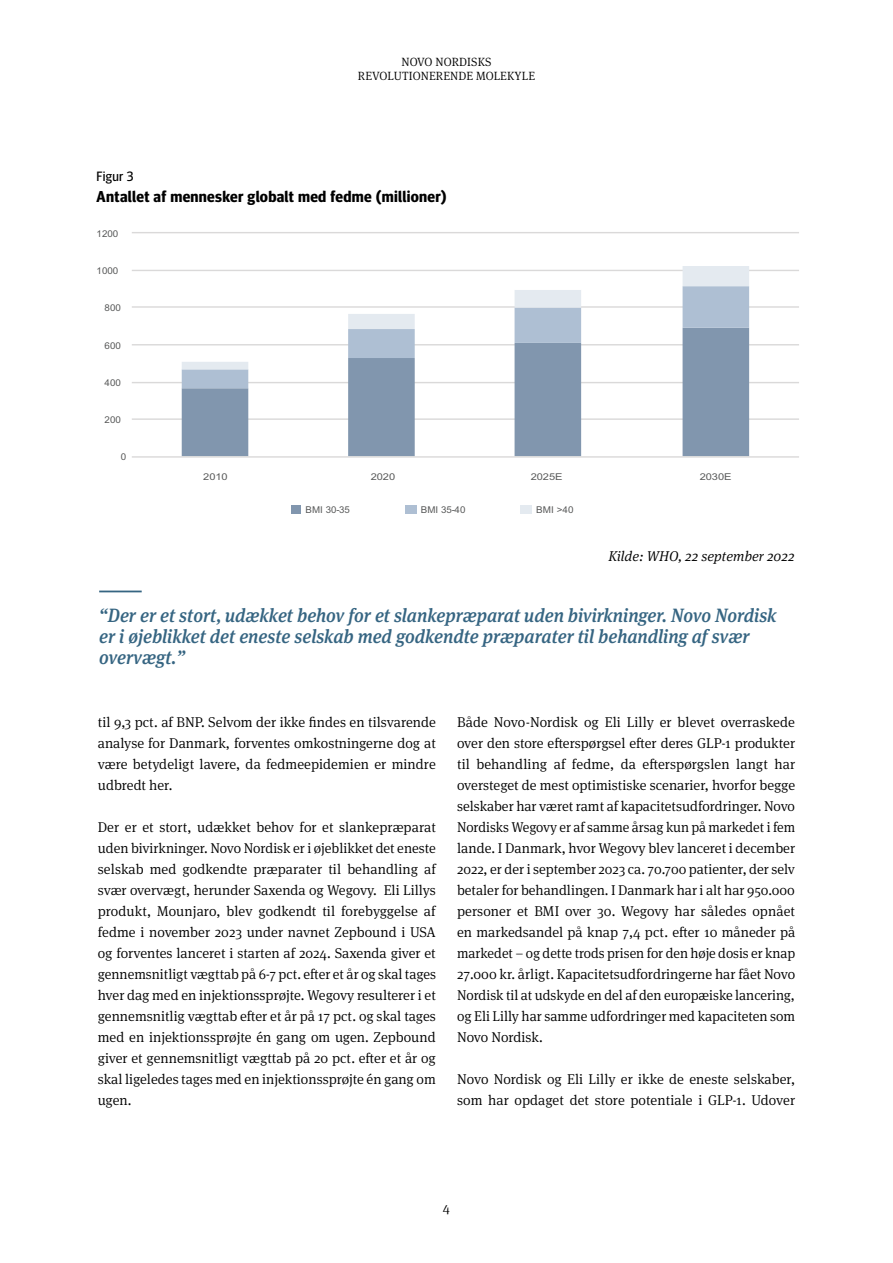
<style>
.page{position:relative;width:893px;height:1263px;background:#fff}
.page>*{position:absolute;margin:0;border:0;box-sizing:border-box;transform-origin:0 0}
.t1{font:italic 500 19.2px/21px "Meta Serif Pro";color:#366582;scale:.93 1}
.t2{font:700 15.75px "Meta Headline Pro";letter-spacing:.02em;color:#000}
.t3{font:300 14.25px/21px "Meta Serif Pro";color:#000;text-align:justify}
.t4{font:italic 300 14.25px "Meta Serif Pro";color:#000}
.t5{font:13.5px "Meta Headline Pro";letter-spacing:.02em;color:#000}
.t6{font:300 13.5px "Meta Serif Pro";color:#000}
.t7{font:300 12px/14.4px "Meta Serif Pro";letter-spacing:.01em;color:#000;text-align:center}
.t8{font:9.45px "Arial";letter-spacing:-.005em;color:#595a5a;scale:1.05 1}
.t9{font:9.45px "Arial";letter-spacing:-.005em;color:#595a5a;scale:1.18 1}
.t10{font:9.45px "Arial";letter-spacing:-.005em;color:#595a5a}
.t11{font:9.45px "Arial";letter-spacing:-.005em;color:#595a5a;scale:1.04 1}
.t12{font:9.45px "Arial";letter-spacing:-.005em;color:#595a5a;scale:1.06 1}
</style>
<div class="page">
<hr style="left:132px;top:232px;width:667px;height:1px;background:#dad9d9">
<hr style="left:132px;top:270px;width:667px;height:1px;background:#dad9d9">
<hr style="left:132px;top:306px;width:667px;height:2px;background:#dad9d9">
<hr style="left:132px;top:344px;width:667px;height:1px;background:#dad9d9">
<hr style="left:132px;top:382px;width:667px;height:1px;background:#dad9d9">
<hr style="left:132px;top:418px;width:667px;height:2px;background:#dad9d9">
<svg style="left:182px;top:388px;width:567px;height:68px"></svg>
<svg style="left:182px;top:369px;width:567px;height:19px"></svg>
<svg style="left:182px;top:266px;width:567px;height:103px"></svg>
<hr style="left:132px;top:456px;width:667px;height:2px;background:#dad9d9">
<div style="left:291px;top:505px;width:10px;height:9px;background:#8196ae"></div>
<div style="left:405px;top:505px;width:11px;height:9px;background:#aebfd3"></div>
<div style="left:521px;top:505px;width:11px;height:9px;background:#e4eaf0"></div>
<hr style="left:99px;top:591px;width:43px;height:1px;background:#366582">
<p class="t7" style="left:358px;top:54px;width:179px">NOVO NORDISKS<br>REVOLUTIONERENDE MOLEKYLE</p>
<p class="t5" style="left:97px;top:166px;width:38px">Figur 3</p>
<p class="t2" style="left:97px;top:184px;width:352px">Antallet af mennesker globalt med fedme (millioner)</p>
<p class="t8" style="left:97px;top:227px;width:22px">1200</p>
<p class="t8" style="left:97px;top:264px;width:22px">1000</p>
<p class="t8" style="left:105px;top:302px;width:17px">800</p>
<p class="t8" style="left:105px;top:339px;width:17px">600</p>
<p class="t8" style="left:105px;top:376px;width:17px">400</p>
<p class="t8" style="left:105px;top:413px;width:17px">200</p>
<p class="t8" style="left:121px;top:450px;width:7px">0</p>
<p class="t9" style="left:203px;top:470px;width:22px">2010</p>
<p class="t9" style="left:371px;top:470px;width:22px">2020</p>
<p class="t9" style="left:531px;top:470px;width:28px">2025E</p>
<p class="t9" style="left:700px;top:470px;width:28px">2030E</p>
<p class="t10" style="left:305px;top:503px;width:46px">BMI 30-35</p>
<p class="t11" style="left:421px;top:503px;width:45px">BMI 35-40</p>
<p class="t12" style="left:536px;top:503px;width:37px">BMI &gt;40</p>
<p class="t4" style="left:608px;top:546px;width:188px">Kilde: WHO, 22 september 2022</p>
<h1 class="t1" style="left:99px;top:604px;width:730px">“Der er et stort, udækket behov for et slankepræparat uden bivirkninger. Novo Nordisk er i øjeblikket det eneste selskab med godkendte præparater til behandling af svær overvægt.”</h1>
<p class="t3" style="left:98px;top:711px;width:340px">til 9,3 pct. af BNP. Selvom der ikke findes en tilsvarende analyse for Danmark, forventes omkostningerne dog at være betydeligt lavere, da fedmeepidemien er mindre udbredt her.</p>
<p class="t3" style="left:98px;top:816px;width:340px">Der er et stort, udækket behov for et slankepræparat uden bivirkninger. Novo Nordisk er i øjeblikket det eneste selskab med godkendte præparater til behandling af svær overvægt, herunder Saxenda og Wegovy. Eli Lillys produkt, Mounjaro, blev godkendt til forebyggelse af fedme i november 2023 under navnet Zepbound i USA og forventes lanceret i starten af 2024. Saxenda giver et gennemsnitligt vægttab på 6-7 pct. efter et år og skal tages hver dag med en injektionssprøjte. Wegovy resulterer i et gennemsnitlig vægttab efter et år på 17 pct. og skal tages med en injektionssprøjte én gang om ugen. Zepbound giver et gennemsnitligt vægttab på 20 pct. efter et år og skal ligeledes tages med en injektionssprøjte én gang om ugen.</p>
<p class="t3" style="left:457px;top:711px;width:340px">Både Novo-Nordisk og Eli Lilly er blevet overraskede over den store efterspørgsel efter deres GLP-1 produkter til behandling af fedme, da efterspørgslen langt har oversteget de mest optimistiske scenarier, hvorfor begge selskaber har været ramt af kapacitetsudfordringer. Novo Nordisks Wegovy er af samme årsag kun på markedet i fem lande. I Danmark, hvor Wegovy blev lanceret i december 2022, er der i september 2023 ca. 70.700 patienter, der selv betaler for behandlingen. I Danmark har i alt har 950.000 personer et BMI over 30. Wegovy har således opnået en markedsandel på knap 7,4 pct. efter 10 måneder på markedet – og dette trods prisen for den høje dosis er knap 27.000 kr. årligt. Kapacitetsudfordringerne har fået Novo Nordisk til at udskyde en del af den europæiske lancering, og Eli Lilly har samme udfordringer med kapaciteten som Novo Nordisk.</p>
<p class="t3" style="left:457px;top:1068px;width:340px">Novo Nordisk og Eli Lilly er ikke de eneste selskaber, som har opdaget det store potentiale i GLP-1. Udover</p>
<p class="t6" style="left:443px;top:1199px;width:9px">4</p>
</div>
